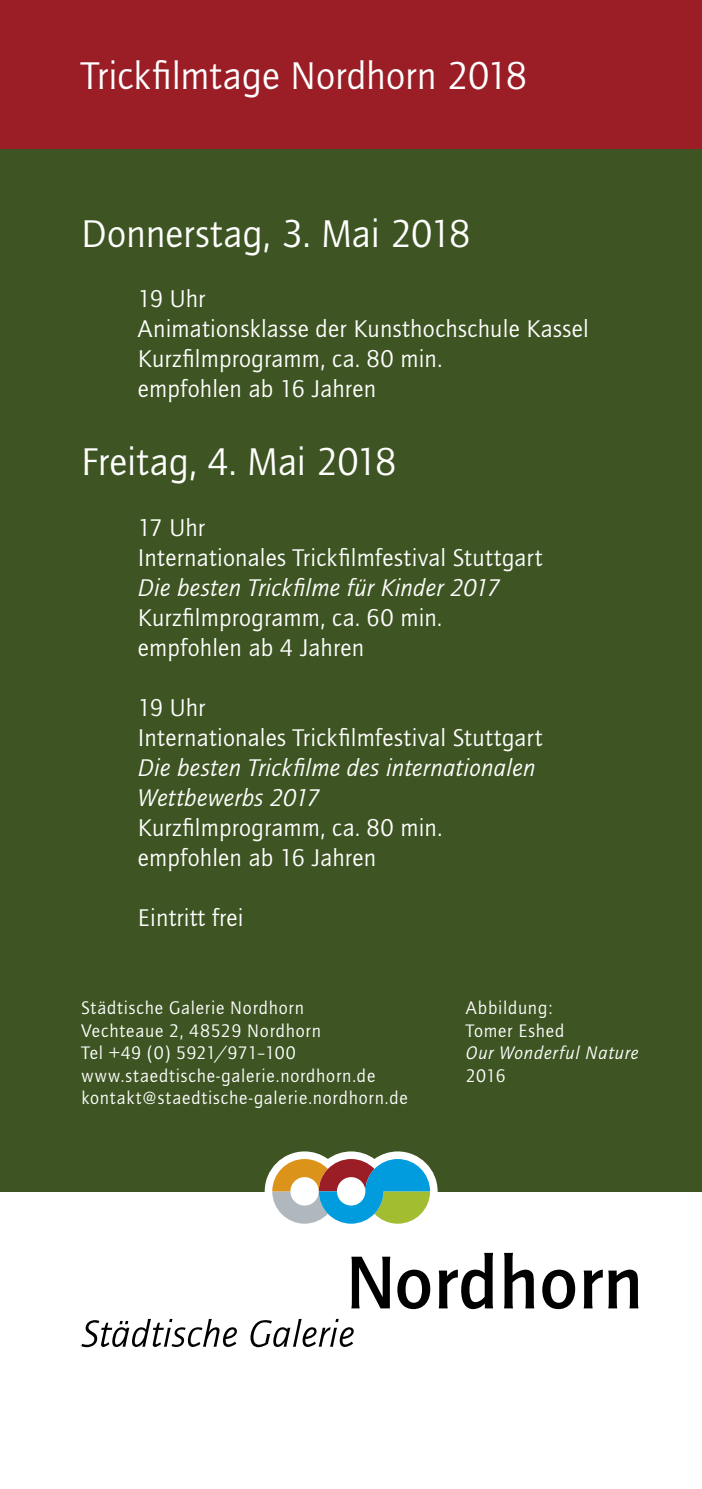
<style>
.page{position:relative;width:702px;height:1489px;background:#fff}
.page>*{position:absolute;margin:0;border:0;box-sizing:border-box;transform-origin:0 0}
.t1{font:40px "Quay Itc T";color:#fff}
.t2{font:25px/30px "Quay Itc T";letter-spacing:.01em;color:#fff}
.t3{font:italic 25px/30px "Quay Itc T";letter-spacing:.01em;color:#fff}
.t4{font:18.75px/22.5px "Quay Itc T";letter-spacing:.04em;color:#fff}
.t5{font:italic 18.75px "Quay Itc T";letter-spacing:.04em;color:#fff}
</style>
<div class="page">
<div style="left:0;top:0;width:702px;height:162px;background:#9b1d26"></div>
<div style="left:0;top:149px;width:702px;height:1042px;background:#3e5523"></div>
<svg style="left:351px;top:1256px;width:39px;height:52px"></svg>
<svg style="left:397px;top:1269px;width:33px;height:39px"></svg>
<svg style="left:439px;top:1252px;width:54px;height:56px"></svg>
<svg style="left:504px;top:1252px;width:30px;height:56px"></svg>
<svg style="left:542px;top:1269px;width:33px;height:39px"></svg>
<svg style="left:583px;top:1269px;width:19px;height:39px"></svg>
<svg style="left:608px;top:1269px;width:30px;height:39px"></svg>
<svg style="left:265px;top:1151px;width:172px;height:73px"></svg>
<svg style="left:81px;top:1318px;width:156px;height:28px"></svg>
<svg style="left:250px;top:1318px;width:104px;height:28px"></svg>
<h1 class="t1" style="left:81px;top:52px;width:447px">Trickfilmtage Nordhorn 2018</h1>
<h1 class="t1" style="left:81px;top:211px;width:391px">Donnerstag, 3. Mai 2018</h1>
<p class="t2" style="left:138px;top:284px;width:452px">19 Uhr<br>Animationsklasse der Kunsthochschule Kassel<br>Kurzfilmprogramm, ca. 80 min.<br>empfohlen ab 16 Jahren</p>
<h1 class="t1" style="left:81px;top:439px;width:317px">Freitag, 4. Mai 2018</h1>
<p class="t2" style="left:138px;top:512px;width:406px">17 Uhr<br>Internationales Trickfilmfestival Stuttgart</p>
<p class="t3" style="left:138px;top:572px;width:363px">Die besten Trickfilme für Kinder 2017</p>
<p class="t2" style="left:138px;top:602px;width:306px">Kurzfilmprogramm, ca. 60 min. empfohlen ab 4 Jahren</p>
<p class="t2" style="left:138px;top:692px;width:406px">19 Uhr<br>Internationales Trickfilmfestival Stuttgart</p>
<p class="t3" style="left:138px;top:752px;width:399px">Die besten Trickfilme des internationalen<br>Wettbewerbs 2017</p>
<p class="t2" style="left:138px;top:812px;width:306px">Kurzfilmprogramm, ca. 80 min. empfohlen ab 16 Jahren</p>
<p class="t2" style="left:138px;top:902px;width:107px">Eintritt frei</p>
<p class="t4" style="left:81px;top:996px;width:328px">Städtische Galerie Nordhorn<br>Vechteaue 2, 48529 Nordhorn<br>Tel +49 (0) 5921/971–100 www.staedtische-galerie.nordhorn.de kontakt@staedtische-galerie.nordhorn.de</p>
<p class="t4" style="left:466px;top:996px;width:100px">Abbildung:<br>Tomer Eshed</p>
<p class="t5" style="left:466px;top:1042px;width:174px">Our Wonderful Nature</p>
<p class="t4" style="left:466px;top:1064px;width:41px">2016</p>
</div>
